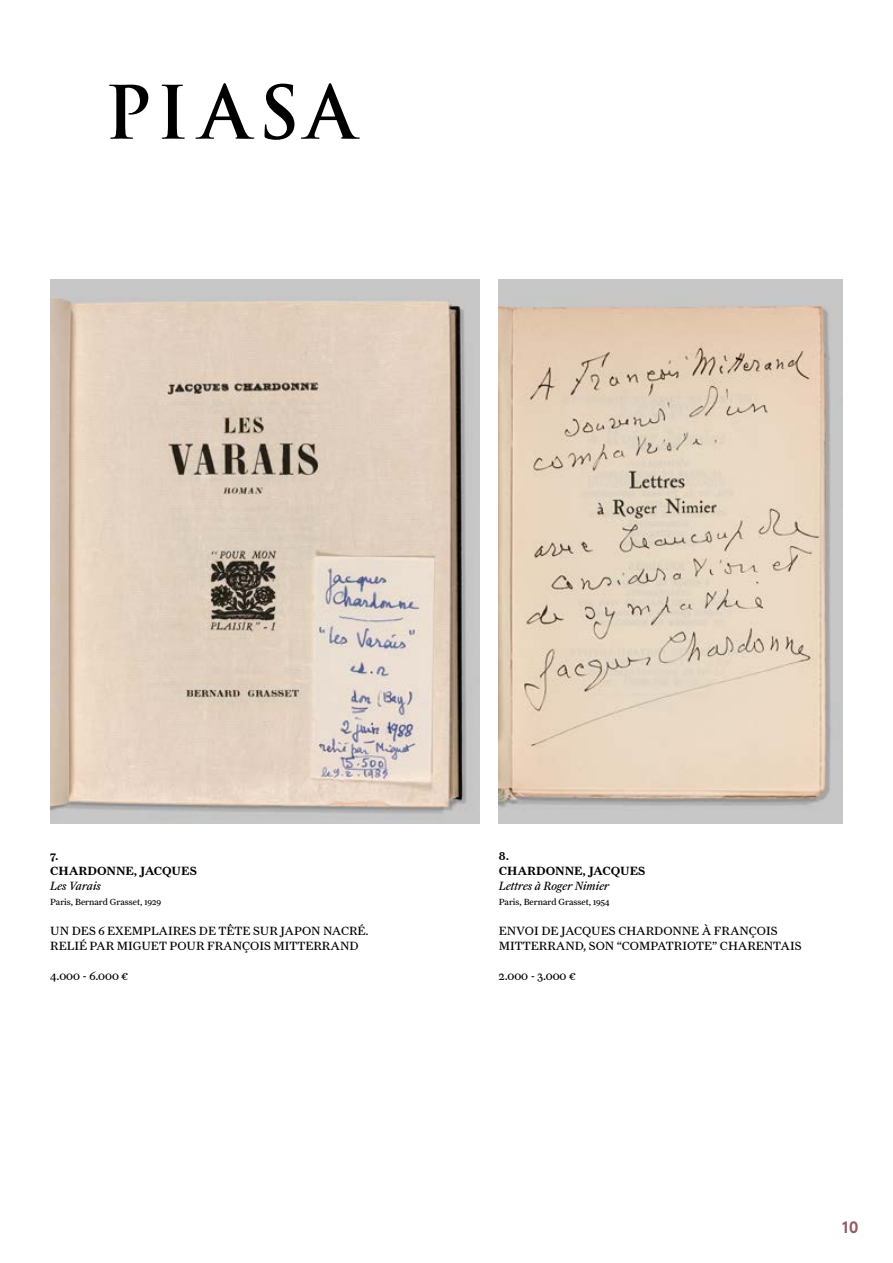
<style>
.page{position:relative;width:893px;height:1263px;background:#fff}
.page>*{position:absolute;margin:0;border:0;box-sizing:border-box;transform-origin:0 0}
.t1{font:700 16.5px "Brown Pro";color:#975c63}
.auteur_RG{font:12px/15px "Farnham Text";color:#000}
.auteur_RG-2{font:12px "Farnham Text Semi";color:#000}
.auteur_RG-3{font:12px "Farnham Text Regular Ital LF";color:#000}
.auteur_RG-4{font:9px "Farnham Text";color:#000}
</style>
<div class="page">
<svg style="left:109px;top:85px;width:39px;height:54px"></svg>
<svg style="left:162px;top:85px;width:23px;height:54px"></svg>
<svg style="left:195px;top:83px;width:59px;height:56px"></svg>
<svg style="left:265px;top:84px;width:29px;height:56px"></svg>
<svg style="left:301px;top:83px;width:59px;height:56px"></svg>
<img style="left:50px;top:280px;width:430px;height:544px">
<img style="left:499px;top:280px;width:344px;height:544px">
<p class="auteur_RG-2" style="left:50px;top:849px;width:10px">7.</p>
<p class="auteur_RG-2" style="left:50px;top:864px;width:148px">CHARDONNE, JACQUES</p>
<p class="auteur_RG-3" style="left:50px;top:879px;width:52px">Les Varais</p>
<p class="auteur_RG-4" style="left:50px;top:897px;width:112px">Paris, Bernard Grasset, 1929</p>
<p class="auteur_RG" style="left:50px;top:923px;width:320px">UN DES 6 EXEMPLAIRES DE TÊTE SUR JAPON NACRÉ.<br>RELIÉ PAR MIGUET POUR FRANÇOIS MITTERRAND</p>
<p class="auteur_RG" style="left:50px;top:968px;width:79px">4.000 - 6.000 €</p>
<p class="auteur_RG-2" style="left:499px;top:849px;width:12px">8.</p>
<p class="auteur_RG-2" style="left:499px;top:864px;width:148px">CHARDONNE, JACQUES</p>
<p class="auteur_RG-3" style="left:499px;top:879px;width:112px">Lettres à Roger Nimier</p>
<p class="auteur_RG-4" style="left:499px;top:897px;width:112px">Paris, Bernard Grasset, 1954</p>
<p class="auteur_RG" style="left:499px;top:923px;width:304px">ENVOI DE JACQUES CHARDONNE À FRANÇOIS<br>MITTERRAND, SON “COMPATRIOTE” CHARENTAIS</p>
<p class="auteur_RG" style="left:499px;top:968px;width:78px">2.000 - 3.000 €</p>
<h1 class="t1" style="left:842px;top:1214px;width:18px">10</h1>
</div>
